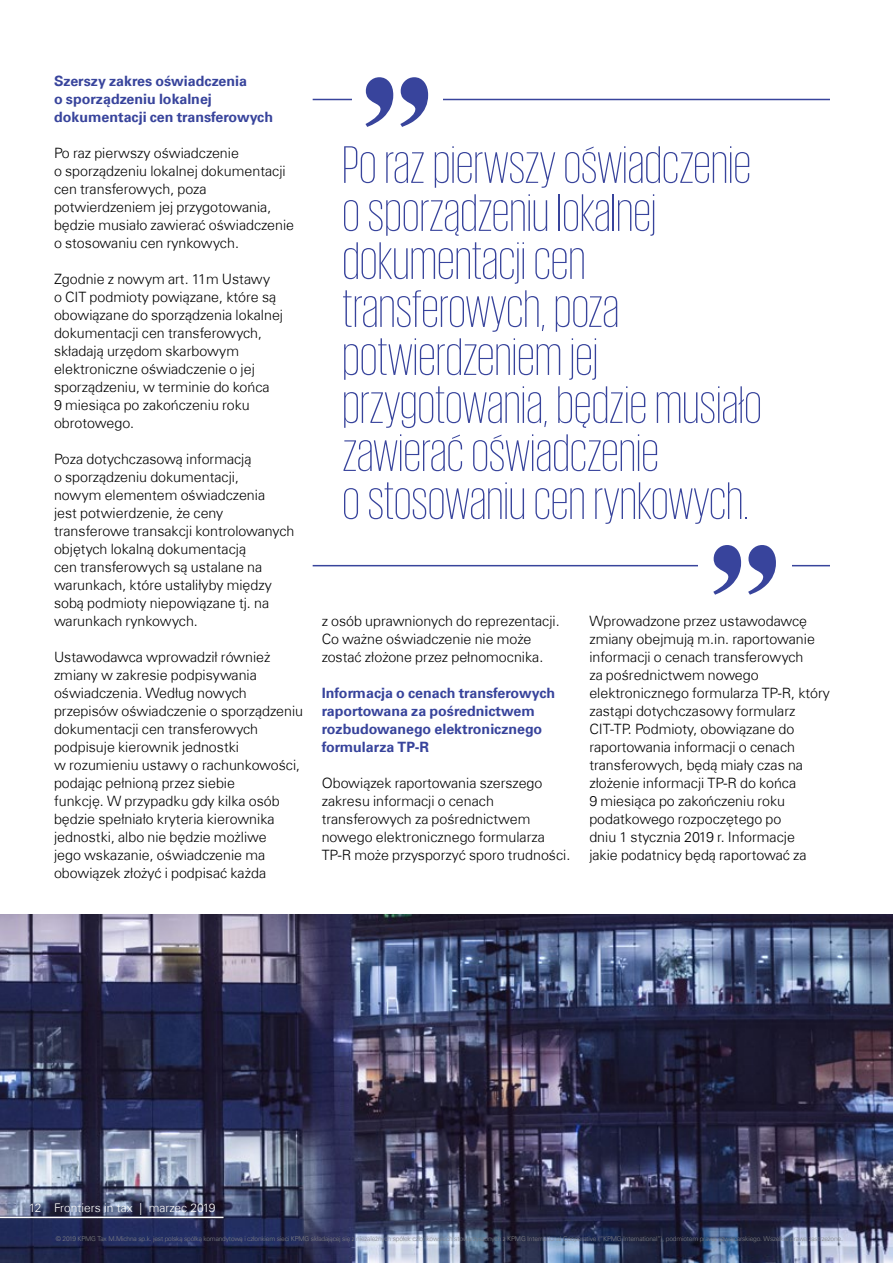
<style>
.page{position:relative;width:893px;height:1263px;background:#fff}
.page>*{position:absolute;margin:0;border:0;box-sizing:border-box;transform-origin:0 0}
.t1{font:180.75px "Engravers";color:#38449c}
.t2{font:200 54px/48px "KPMG";letter-spacing:.01em;color:#38449c}
.t3{font:300 14.25px/18px "Universfor KPMG";color:#000}
.t4{font:700 14.25px/18px "Universfor KPMG";color:#38449c}
.t5{font:300 12px "Universfor KPMG";color:#fff}
.t6{font:300 6.6px "Universfor KPMG";letter-spacing:-.025em;color:#808285}
</style>
<div class="page">
<img style="left:0;top:914px;width:893px;height:349px">
<hr style="left:313px;top:99px;width:517px;height:1px;background:#38449c">
<hr style="left:313px;top:565px;width:517px;height:1px;background:#38449c">
<svg style="left:324px;top:98px;width:142px;height:3px"></svg>
<svg style="left:672px;top:564px;width:142px;height:3px"></svg>
<hr style="left:0;top:1216px;width:224px;height:2px;background:#fff">
<p class="t4" style="left:54px;top:72px;width:221px">Szerszy zakres oświadczenia<br>o sporządzeniu lokalnej dokumentacji cen transferowych</p>
<p class="t3" style="left:54px;top:144px;width:242px">Po raz pierwszy oświadczenie<br>o sporządzeniu lokalnej dokumentacji cen transferowych, poza potwierdzeniem jej przygotowania, będzie musiało zawierać oświadczenie o stosowaniu cen rynkowych.</p>
<p class="t3" style="left:54px;top:270px;width:231px">Zgodnie z nowym art. 11m Ustawy<br>o CIT podmioty powiązane, które są obowiązane do sporządzenia lokalnej dokumentacji cen transferowych, składają urzędom skarbowym elektroniczne oświadczenie o jej sporządzeniu, w terminie do końca<br>9 miesiąca po zakończeniu roku obrotowego.</p>
<p class="t3" style="left:54px;top:450px;width:242px">Poza dotychczasową informacją<br>o sporządzeniu dokumentacji,<br>nowym elementem oświadczenia<br>jest potwierdzenie, że ceny transferowe transakcji kontrolowanych objętych lokalną dokumentacją<br>cen transferowych są ustalane na warunkach, które ustaliłyby między sobą podmioty niepowiązane tj. na warunkach rynkowych.</p>
<p class="t3" style="left:54px;top:648px;width:251px">Ustawodawca wprowadził również zmiany w zakresie podpisywania oświadczenia. Według nowych przepisów oświadczenie o sporządzeniu dokumentacji cen transferowych podpisuje kierownik jednostki<br>w rozumieniu ustawy o rachunkowości, podając pełnioną przez siebie<br>funkcję. W przypadku gdy kilka osób będzie spełniało kryteria kierownika jednostki, albo nie będzie możliwe<br>jego wskazanie, oświadczenie ma obowiązek złożyć i podpisać każda</p>
<h1 class="t1" style="left:344px;top:33px;width:109px">"</h1>
<h2 class="t2" style="left:342px;top:140px;width:421px">Po raz pierwszy oświadczenie osporządzeniu lokalnej dokumentacji cen transferowych, poza potwierdzeniem jej przygotowania, będzie musiało zawierać oświadczenie ostosowaniu cen rynkowych.</h2>
<p class="t3" style="left:322px;top:612px;width:240px">z osób uprawnionych do reprezentacji.<br>Co ważne oświadczenie nie może zostać złożone przez pełnomocnika.</p>
<p class="t4" style="left:322px;top:684px;width:235px">Informacja o cenach transferowych raportowana za pośrednictwem rozbudowanego elektronicznego formularza TP-R</p>
<p class="t3" style="left:322px;top:774px;width:250px">Obowiązek raportowania szerszego zakresu informacji o cenach transferowych za pośrednictwem nowego elektronicznego formularza TP-R może przysporzyć sporo trudności.</p>
<h1 class="t1" style="left:692px;top:501px;width:109px">"</h1>
<p class="t3" style="left:589px;top:612px;width:242px">Wprowadzone przez ustawodawcę zmiany obejmują m.in. raportowanie informacji o cenach transferowych<br>za pośrednictwem nowego elektronicznego formularza TP-R, który zastąpi dotychczasowy formularz CIT-TP. Podmioty, obowiązane do raportowania informacji o cenach transferowych, będą miały czas na złożenie informacji TP-R do końca<br>9 miesiąca po zakończeniu roku podatkowego rozpoczętego po<br>dniu 1 stycznia 2019 r. Informacje<br>jakie podatnicy będą raportować za</p>
<p class="t5" style="left:29px;top:1200px;width:188px">12 Frontiers in tax | marzec 2019</p>
<p class="t6" style="left:56px;top:1234px;width:788px">© 2019 KPMG Tax M.Michna sp.k. jest polską spółką komandytową i członkiem sieci KPMG składającej się z niezależnych spółek członkowskich stowarzyszonych z KPMG International Cooperative (“KPMG International”), podmiotem prawa szwajcarskiego. Wszelkie prawa zastrzeżone.</p>
</div>
